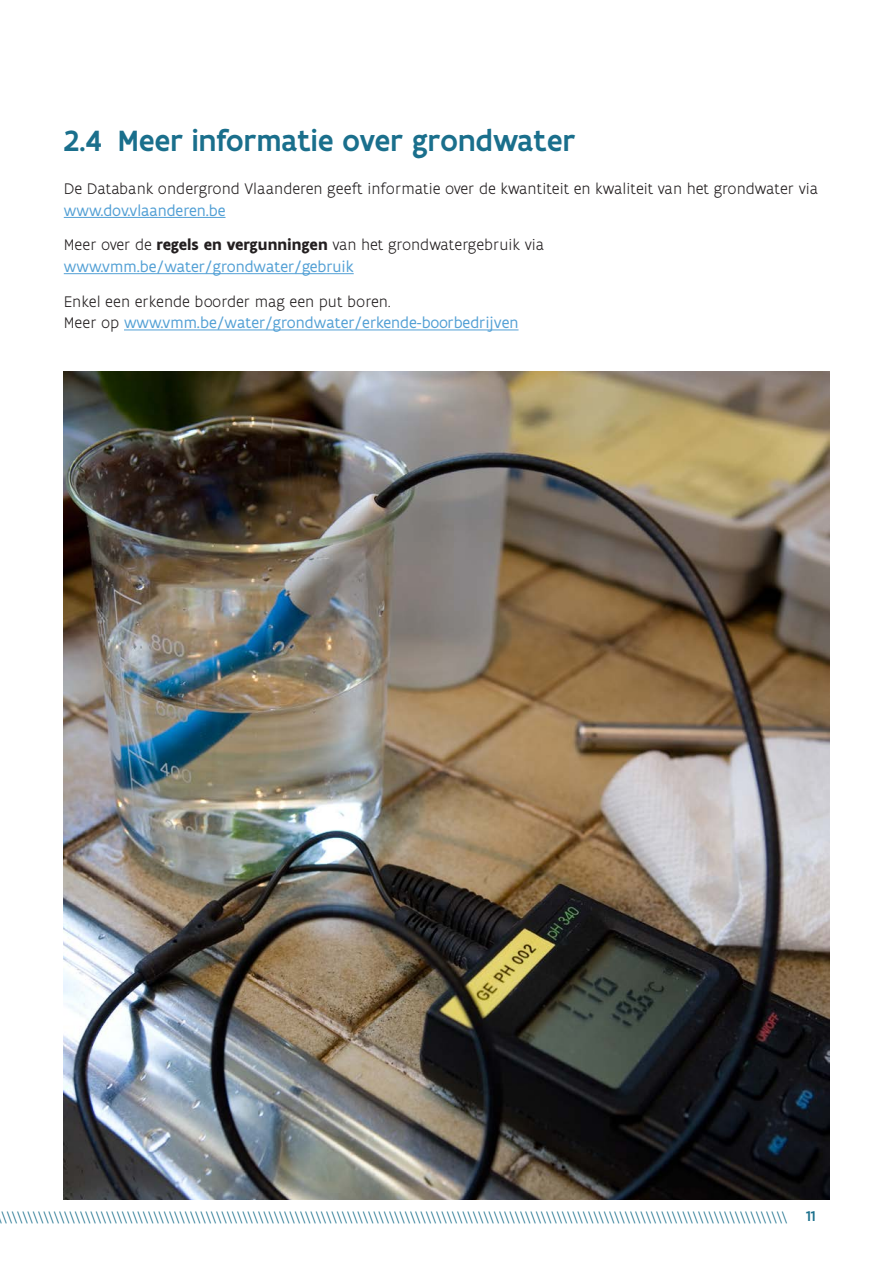
<style>
.page{position:relative;width:893px;height:1263px;background:#fff}
.page>*{position:absolute;margin:0;border:0;box-sizing:border-box;transform-origin:0 0}
.t1{font:500 31.5px "Flanders Art Sans";color:#1a6f8c}
.t2{font:300 16.5px/34.5px "Flanders Art Sans";color:#231f20}
.t3{font:16.5px/21.8px "Flanders Art Sans";color:#53a0d5}
.t4{font:300 15px "Flanders Art Sans";color:#1a6f8c}
.s1{font-weight:400;color:#53a0d5}
.s2{font-weight:700}
.s3{font-weight:300;color:#231f20}
.s4{font-weight:500}
</style>
<div class="page">
<hr style="left:64px;top:217px;width:162px;height:1px;background:#53a0d5">
<hr style="left:64px;top:273px;width:290px;height:1px;background:#53a0d5">
<hr style="left:124px;top:330px;width:395px;height:1px;background:#53a0d5">
<img style="left:64px;top:371px;width:765px;height:828px">
<h1 class="t1" style="left:64px;top:121px;width:513px">2.4 Meer informatie over grondwater</h1>
<p class="t2" style="left:64px;top:171px;width:756px">De Databank ondergrond Vlaanderen geeft informatie over de kwantiteit en kwaliteit van het grondwater via</p>
<p class="t2" style="left:64px;top:193px;width:482px"><span class="s1">www.dov.vlaanderen.be<br></span>Meer over de <span class="s2">regels en vergunningen</span> van het grondwatergebruik via</p>
<p class="t3" style="left:64px;top:256px;width:291px">www.vmm.be/water/grondwater/gebruik</p>
<p class="t3" style="left:64px;top:290px;width:456px"><span class="s3">Enkel een erkende boorder mag een put boren.<br>Meer op</span> www.vmm.be/water/grondwater/erkende-boorbedrijven</p>
<p class="t4" style="left:1px;top:1208px;width:816px">\\\\\\\\\\\\\\\\\\\\\\\\\\\\\\\\\\\\\\\\\\\\\\\\\\\\\\\\\\\\\\\\\\\\\\\\\\\\\\\\\\\\\\\\\\\\\\\\\\\\\\\\\\\\\\\\\\\\\\\\\\\\\\\\\\\\\\\\\\\\\\\\\\\\\\ <span class="s4">11</span></p>
</div>
